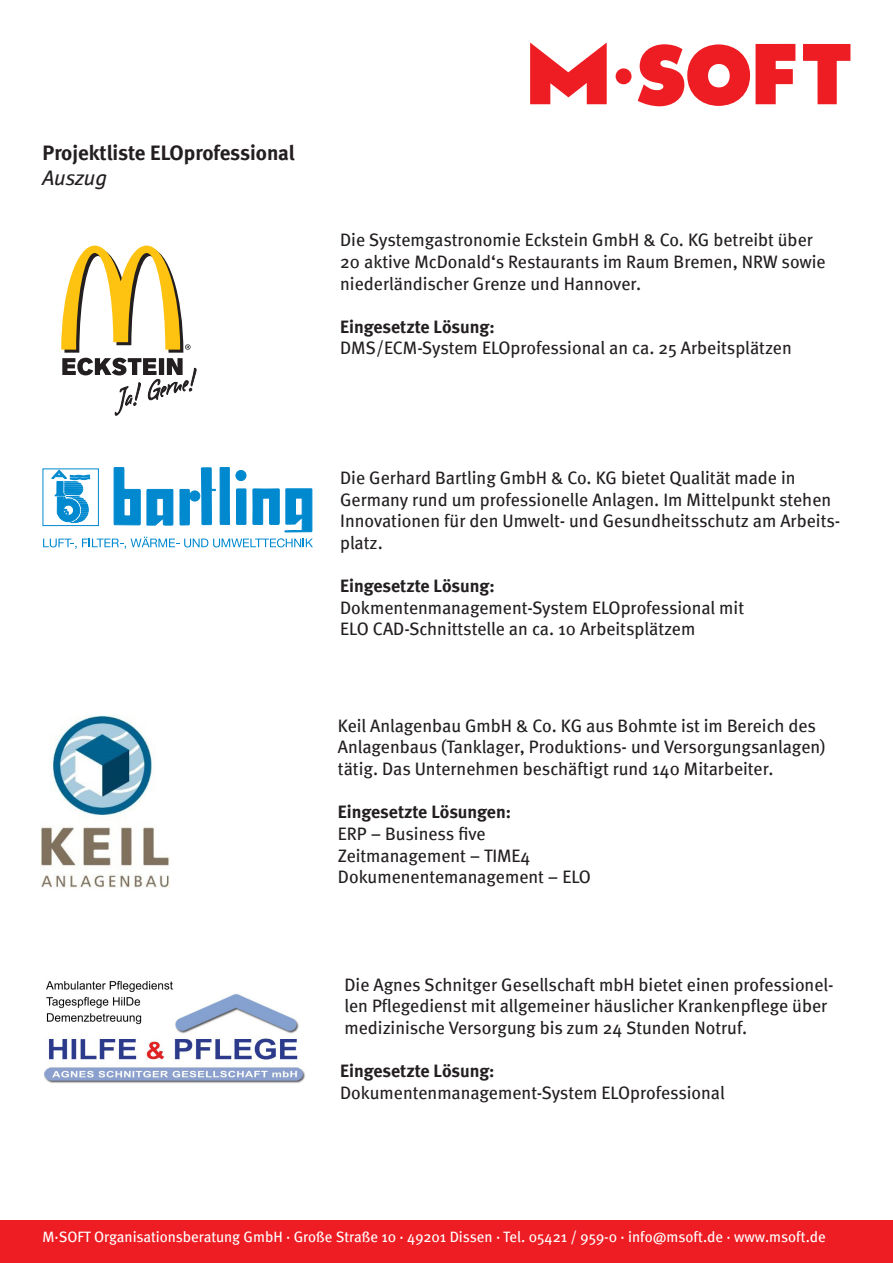
<style>
.page{position:relative;width:893px;height:1263px;background:#fff}
.page>*{position:absolute;margin:0;border:0;box-sizing:border-box;transform-origin:0 0}
.t1{font:700 21px "Meta";letter-spacing:-.005em;color:#231f20}
.t2{font:italic 21px "Meta";color:#231f20}
.t3{font:18px/21.6px "Meta";color:#231f20}
.t4{font:700 18px "Meta";letter-spacing:-.005em;color:#231f20}
.t5{font:15px "Meta";color:#fff}
</style>
<div class="page">
<svg style="left:530px;top:43px;width:320px;height:63px"></svg>
<svg style="left:61px;top:246px;width:136px;height:170px"></svg>
<svg style="left:43px;top:467px;width:270px;height:82px"></svg>
<img style="left:40px;top:715px;width:130px;height:173px">
<div style="left:0;top:1220px;width:893px;height:43px;background:#ee1d23"></div>
<img style="left:44px;top:980px;width:261px;height:103px">
<p class="t1" style="left:43px;top:140px;width:254px">Projektliste ELOprofessional</p>
<p class="t2" style="left:43px;top:166px;width:66px">Auszug</p>
<p class="t3" style="left:340px;top:229px;width:487px">Die Systemgastronomie Eckstein GmbH &amp; Co. KG betreibt über<br>20 aktive McDonald‘s Restaurants im Raum Bremen, NRW sowie niederländischer Grenze und Hannover.</p>
<p class="t4" style="left:340px;top:316px;width:156px">Eingesetzte Lösung:</p>
<p class="t3" style="left:340px;top:337px;width:453px">DMS/ECM-System ELOprofessional an ca. 25 Arbeitsplätzen</p>
<p class="t3" style="left:340px;top:467px;width:502px">Die Gerhard Bartling GmbH &amp; Co. KG bietet Qualität made in Germany rund um professionelle Anlagen. Im Mittelpunkt stehen Innovationen für den Umwelt- und Gesundheitsschutz am Arbeits&shy;platz.</p>
<p class="t4" style="left:340px;top:575px;width:156px">Eingesetzte Lösung:</p>
<p class="t3" style="left:340px;top:596px;width:405px">Dokmentenmanagement-System ELOprofessional mit<br>ELO CAD-Schnittstelle an ca. 10 Arbeitsplätzem</p>
<p class="t3" style="left:338px;top:714px;width:489px">Keil Anlagenbau GmbH &amp; Co. KG aus Bohmte ist im Bereich des<br>Anlagenbaus (Tanklager, Produktions- und Versorgungsanlagen) tätig. Das Unternehmen beschäftigt rund 140 Mitarbeiter.</p>
<p class="t4" style="left:338px;top:801px;width:175px">Eingesetzte Lösungen:</p>
<p class="t3" style="left:338px;top:822px;width:255px">ERP – Business five<br>Zeitmanagement – TIME4<br>Dokumenentemanagement – ELO</p>
<p class="t3" style="left:344px;top:973px;width:491px">Die Agnes Schnitger Gesellschaft mbH bietet einen professionel&shy;len Pflegedienst mit allgemeiner häuslicher Krankenpflege über medizinische Versorgung bis zum 24 Stunden Notruf.</p>
<p class="t4" style="left:340px;top:1060px;width:156px">Eingesetzte Lösung:</p>
<p class="t3" style="left:340px;top:1081px;width:386px">Dokumentenmanagement-System ELOprofessional</p>
<p class="t5" style="left:43px;top:1228px;width:785px">M·SOFT Organisationsberatung GmbH · Große Straße 10 · 49201 Dissen · Tel. 05421 / 959-0 · info@msoft.de · www.msoft.de</p>
</div>
